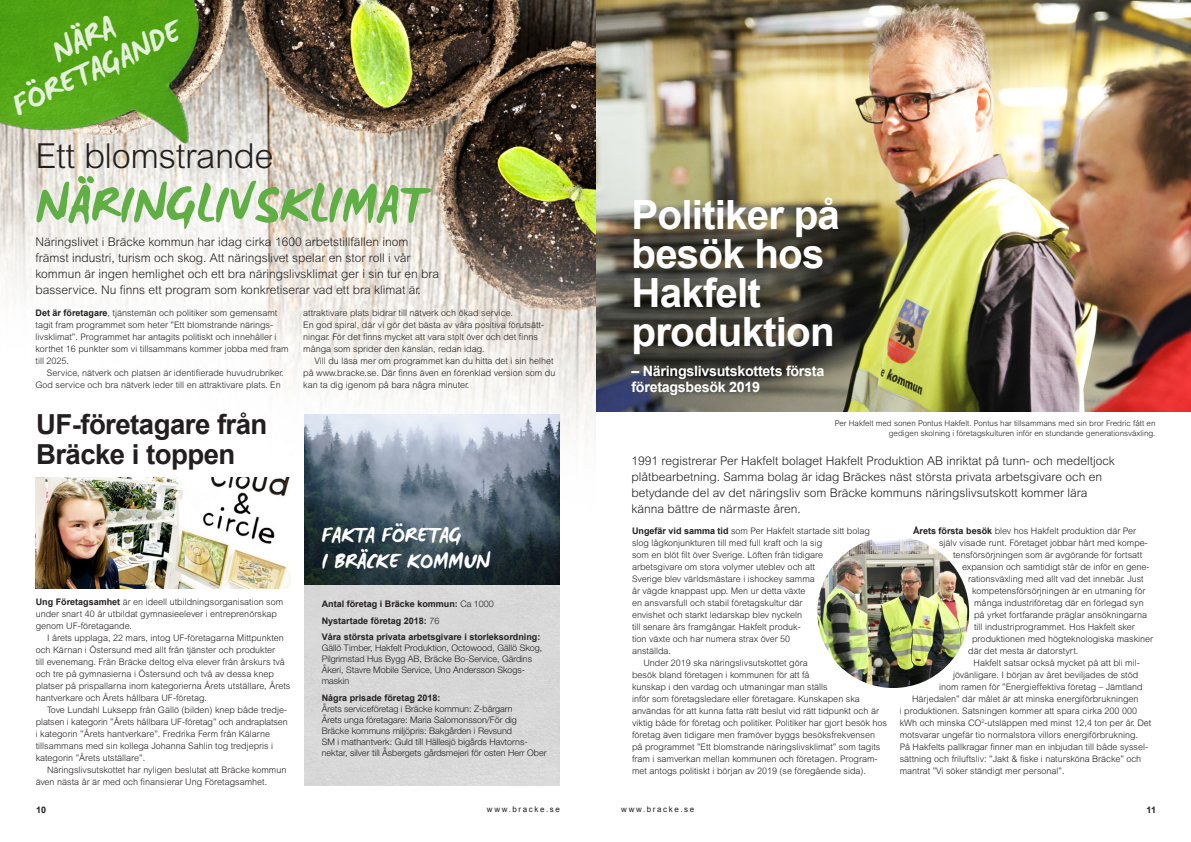
<style>
.page{position:relative;width:1191px;height:842px;background:#fff}
.page>*{position:absolute;margin:0;border:0;box-sizing:border-box;transform-origin:0 0}
.t1{font:700 54px "WC Mano Negra Bta";color:#5faf45}
.t2{font:700 40.3px/39px "Arial";letter-spacing:-.02em;color:#fff}
.t3{font:300 34.5px "Arial";letter-spacing:-.01em;color:#231f20}
.t4{font:700 33.3px/32px "WC Mano Negra Bta";color:#fff;text-align:center}
.t5{font:700 27.6px/29.4px "Arial";letter-spacing:-.02em;color:#231f20}
.t6{font:700 23px/26px "WC Mano Negra Bta";color:#fff}
.t7{font:700 14.3px/16px "Arial";letter-spacing:-.02em;color:#fff}
.t8{font:300 12px/16px "Arial";color:#231f20}
.t9{font:300 9px/12px "Arial";color:#231f20}
.t10{font:300 9px/11px "Helvetica Neue";color:#231f20}
.t11{font:700 9px/16.7px "Arial";color:#231f20}
.t12{font:300 8px/10px "Arial";color:#231f20;text-align:right}
.t13{font:8px "Arial";letter-spacing:.2em;color:#231f20}
.s1{font-weight:700}
.s2{font-family:"Helvetica Neue";font-weight:300}
</style>
<div class="page">
<img style="left:595px;top:0;width:596px;height:412px">
<img style="left:817px;top:536px;width:152px;height:152px;border-radius:76px">
<img style="left:0;top:0;width:595px;height:579px">
<img style="left:36px;top:478px;width:254px;height:111px">
<div style="left:304px;top:584px;width:255px;height:201px;background:#d7d7d7"></div>
<img style="left:304px;top:415px;width:255px;height:169px">
<img style="left:0;top:0;width:229px;height:193px">
<h3 class="t4" style="left:-7px;top:61px;width:184px;rotate:-25deg">NÄRA<br>FÖRETAGANDE</h3>
<h3 class="t3" style="left:36px;top:136px;width:240px">Ett blomstrande</h3>
<h1 class="t1" style="left:36px;top:168px;width:391px">NÄRINGLIVSKLIMAT</h1>
<p class="t8" style="left:36px;top:233px;width:405px">Näringslivet i Bräcke kommun har idag cirka 1600 arbetstillfällen inom främst industri, turism och skog. Att näringslivet spelar en stor roll i vår kommun är ingen hemlighet och ett bra näringslivsklimat ger i sin tur en bra basservice. Nu finns ett program som konkretiserar vad ett bra klimat är.</p>
<p class="t9" style="left:36px;top:307px;width:255px"><span class="s1">Det är företagare</span>, tjänstemän och politiker som gemensamt tagit fram programmet som heter ”Ett blomstrande närings&shy;livsklimat”. Programmet har antagits politiskt och innehåller i korthet 16 punkter som vi tillsammans kommer jobba med fram till 2025.</p>
<p class="t9" style="left:36px;top:366px;width:249px;text-indent:11px">Service, nätverk och platsen är identifierade huvudrubriker.<br>God service och bra nätverk leder till en attraktivare plats. En</p>
<h3 class="t5" style="left:36px;top:411px;width:233px">UF-företagare från<br>Bräcke i toppen</h3>
<p class="t9" style="left:303px;top:306px;width:242px">attraktivare plats bidrar till nätverk och ökad service.<br>En god spiral, där vi gör det bästa av våra positiva förutsätt&shy;ningar. För det finns mycket att vara stolt över och det finns många som sprider den känslan, redan idag.</p>
<p class="t9" style="left:303px;top:354px;width:253px;text-indent:11px">Vill du läsa mer om programmet kan du hitta det i sin helhet på www.bracke.se. Där finns även en förenklad version som du kan ta dig igenom på bara några minuter.</p>
<p class="t9" style="left:36px;top:596px;width:249px"><span class="s1">Ung Företagsamhet</span> är en ideell utbildningsorganisation som under snart 40 år utbildat gymnasieelever i entreprenörskap genom UF-företagande.</p>
<p class="t9" style="left:36px;top:632px;width:256px;text-indent:11px">I årets upplaga, 22 mars, intog UF-företagarna Mittpunkten och Kärnan i Östersund med allt från tjänster och produkter<br>till evenemang. Från Bräcke deltog elva elever från årskurs två och tre på gymnasierna i Östersund och två av dessa knep platser på prispallarna inom kategorierna Årets utställare, Årets hantverkare och Årets hållbara UF-företag.</p>
<p class="t9" style="left:36px;top:704px;width:254px;text-indent:11px">Tove Lundahl Luksepp från Gällö (bilden) knep både tredje&shy;platsen i kategorin ”Årets hållbara UF-företag” och andraplatsen i kategorin ”Årets hantverkare”. Fredrika Ferm från Kälarne tillsammans med sin kollega Johanna Sahlin tog tredjepris i kategorin ”Årets utställare”.</p>
<p class="t9" style="left:36px;top:764px;width:252px;text-indent:11px">Näringslivsutskottet har nyligen beslutat att Bräcke kommun även nästa år är med och finansierar Ung Företagsamhet.</p>
<h3 class="t6" style="left:322px;top:520px;width:170px">FAKTA FÖRETAG<br>I BRÄCKE KOMMUN</h3>
<p class="t11" style="left:322px;top:596px;width:220px">Antal företag i Bräcke kommun: <span class="s2">Ca 1000<br></span>Nystartade företag 2018: <span class="s2">76<br></span>Våra största privata arbetsgivare i storleksordning:</p>
<p class="t10" style="left:322px;top:642px;width:222px">Gällö Timber, Hakfelt Produktion, Octowood, Gällö Skog, Pilgrimstad Hus Bygg AB, Bräcke Bo-Service, Gärdins Åkeri, Stavre Mobile Service, Uno Andersson Skogs&shy;maskin</p>
<p class="t11" style="left:322px;top:690px;width:120px">Några prisade företag 2018:</p>
<p class="t10" style="left:322px;top:703px;width:226px">Årets serviceföretag i Bräcke kommun: Z-bärgarn<br>Årets unga företagare: Maria Salomonsson/För dig<br>Bräcke kommuns miljöpris: Bakgården i Revsund<br>SM i mathantverk: Guld till Hällesjö bigårds Havtorns&shy;nektar, silver till Åsbergets gårdsmejeri för osten Herr Ober</p>
<h2 class="t2" style="left:631px;top:197px;width:210px">Politiker på besök hos<br>Hakfelt produktion</h2>
<h3 class="t7" style="left:631px;top:363px;width:194px">– Näringslivsutskottets första företagsbesök 2019</h3>
<p class="t12" style="left:834px;top:418px;width:322px">Per Hakfelt med sonen Pontus Hakfelt. Pontus har tillsammans med sin bror Fredric fått en gedigen skolning i företagskulturen inför en stundande generationsväxling.</p>
<p class="t8" style="left:631px;top:453px;width:485px">1991 registrerar Per Hakfelt bolaget Hakfelt Produktion AB inriktat på tunn- och medeltjock plåtbearbetning. Samma bolag är idag Bräckes näst största privata arbetsgivare och en betydande del av det näringsliv som Bräcke kommuns näringslivsutskott kommer lära känna bättre de närmaste åren.</p>
<p class="t9" style="left:632px;top:525px;width:239px"><span class="s1">Ungefär vid samma tid</span> som Per Hakfelt startade sitt bolag</p>
<p class="t9" style="left:632px;top:537px;width:192px">slog lågkonjunkturen till med full kraft och la sig</p>
<p class="t9" style="left:632px;top:549px;width:193px">som en blöt filt över Sverige. Löften från tidigare</p>
<p class="t9" style="left:632px;top:561px;width:184px">arbetsgivare om stora volymer uteblev och att</p>
<p class="t9" style="left:632px;top:573px;width:184px">Sverige blev världsmästare i ishockey samma</p>
<p class="t9" style="left:632px;top:585px;width:175px">år vägde knappast upp. Men ur detta växte</p>
<p class="t9" style="left:632px;top:597px;width:172px">en ansvarsfull och stabil företagskultur där</p>
<p class="t9" style="left:632px;top:609px;width:171px">envishet och starkt ledarskap blev nyckeln</p>
<p class="t9" style="left:632px;top:621px;width:170px">till senare års framgångar. Hakfelt produk-</p>
<p class="t9" style="left:632px;top:633px;width:160px">tion växte och har numera strax över 50</p>
<p class="t9" style="left:632px;top:645px;width:41px">anställda.</p>
<p class="t9" style="left:643px;top:657px;width:166px">Under 2019 ska näringslivsutskottet göra</p>
<p class="t9" style="left:632px;top:669px;width:179px">besök bland företagen i kommunen för att få</p>
<p class="t9" style="left:632px;top:681px;width:197px">kunskap i den vardag och utmaningar man ställs</p>
<p class="t9" style="left:632px;top:693px;width:229px">inför som företagsledare eller företagare. Kunskapen ska</p>
<p class="t9" style="left:632px;top:705px;width:248px">användas för att kunna fatta rätt beslut vid rätt tidpunkt och är</p>
<p class="t9" style="left:632px;top:717px;width:256px">viktig både för företag och politiker. Politiker har gjort besök hos</p>
<p class="t9" style="left:632px;top:729px;width:245px">företag även tidigare men framöver byggs besöksfrekvensen</p>
<p class="t9" style="left:632px;top:741px;width:250px">på programmet ”Ett blomstrande näringslivsklimat” som tagits</p>
<p class="t9" style="left:632px;top:753px;width:247px">fram i samverkan mellan kommunen och företagen. Program-</p>
<p class="t9" style="left:632px;top:765px;width:235px">met antogs politiskt i början av 2019 (se föregående sida).</p>
<p class="t9" style="left:913px;top:525px;width:224px"><span class="s1">Årets första besök</span> blev hos Hakfelt produktion där Per</p>
<p class="t9" style="left:939px;top:537px;width:210px">själv visade runt. Företaget jobbar hårt med kompe-</p>
<p class="t9" style="left:953px;top:549px;width:191px">tensförsörjningen som är avgörande för fortsatt</p>
<p class="t9" style="left:962px;top:561px;width:189px">expansion och samtidigt står de inför en gene-</p>
<p class="t9" style="left:968px;top:573px;width:177px">rationsväxling med allt vad det innebär. Just</p>
<p class="t9" style="left:972px;top:585px;width:175px">kompetensförsörjningen är en utmaning för</p>
<p class="t9" style="left:974px;top:597px;width:171px">många industriföretag där en förlegad syn</p>
<p class="t9" style="left:974px;top:609px;width:175px">på yrket fortfarande präglar ansökningarna</p>
<p class="t9" style="left:974px;top:621px;width:162px">till industriprogrammet. Hos Hakfelt sker</p>
<p class="t9" style="left:972px;top:633px;width:183px">produktionen med högteknologiska maskiner</p>
<p class="t9" style="left:968px;top:645px;width:112px">där det mesta är datorstyrt.</p>
<p class="t9" style="left:973px;top:657px;width:168px">Hakfelt satsar också mycket på att bli mil-</p>
<p class="t9" style="left:953px;top:669px;width:187px">jövänligare. I början av året beviljades de stöd</p>
<p class="t9" style="left:939px;top:681px;width:205px">inom ramen för ”Energieffektiva företag – Jämtland</p>
<p class="t9" style="left:912px;top:693px;width:228px">Härjedalen” där målet är att minska energiförbrukningen</p>
<p class="t9" style="left:899px;top:705px;width:239px">i produktionen. Satsningen kommer att spara cirka 200 000</p>
<p class="t9" style="left:899px;top:717px;width:253px">kWh och minska CO<sup>2</sup>-utsläppen med minst 12,4 ton per år. Det</p>
<p class="t9" style="left:899px;top:729px;width:240px">motsvarar ungefär tio normalstora villors energiförbrukning.</p>
<p class="t9" style="left:899px;top:741px;width:250px">På Hakfelts pallkragar finner man en inbjudan till både syssel-</p>
<p class="t9" style="left:899px;top:753px;width:243px">sättning och friluftsliv: ”Jakt &amp; fiske i natursköna Bräcke” och</p>
<p class="t9" style="left:899px;top:765px;width:166px">mantrat ”Vi söker ständigt mer personal”.</p>
<p class="t11" style="left:36px;top:801px;width:12px">10</p>
<p class="t13" style="left:487px;top:804px;width:74px">www.bracke.se</p>
<p class="t13" style="left:621px;top:804px;width:74px">www.bracke.se</p>
<p class="t11" style="left:1146px;top:801px;width:11px">11</p>
</div>
